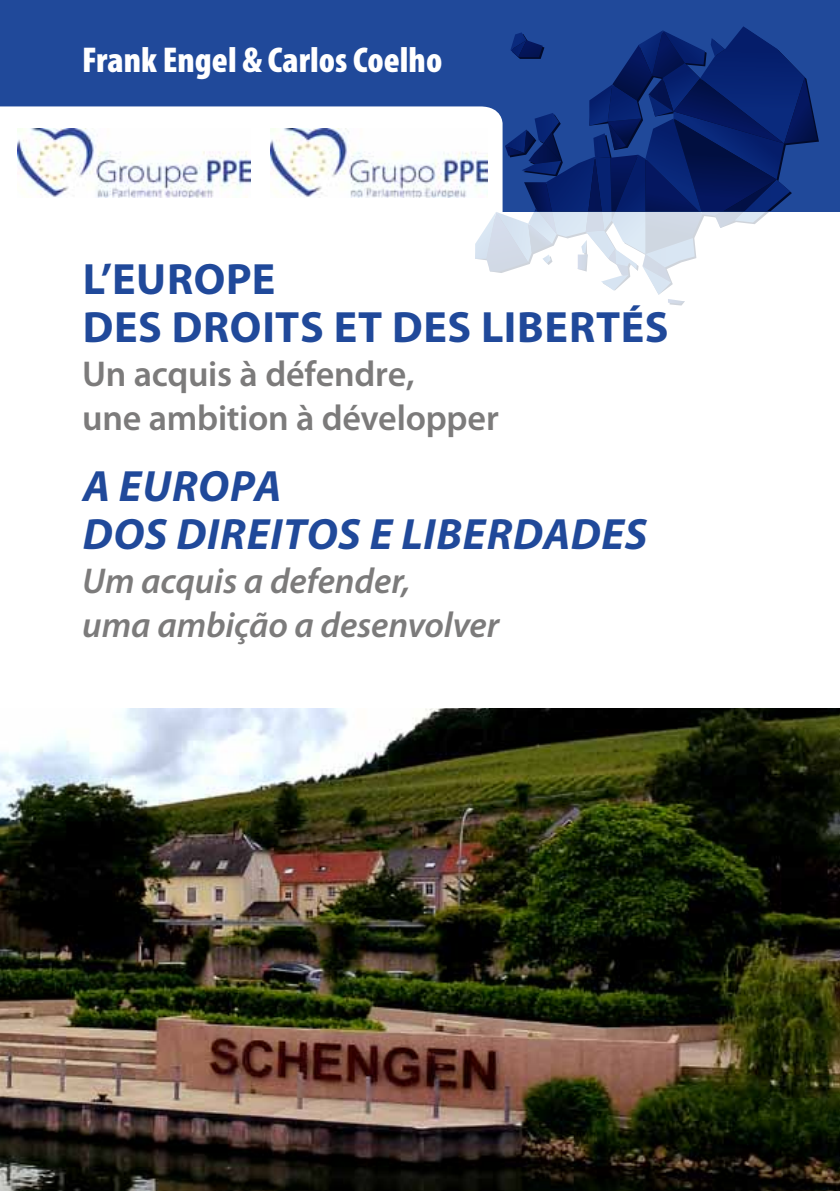
<style>
.page{position:relative;width:840px;height:1191px;background:#fff}
.page>*{position:absolute;margin:0;border:0;box-sizing:border-box;transform-origin:0 0}
.t1{font:700 44px/48px "Myriad Pro";letter-spacing:.015em;color:#20499a}
.t2{font:italic 700 44px/48px "Myriad Pro";letter-spacing:.015em;color:#20499a}
.t3{font:600 36px/44px "Myriad Pro";letter-spacing:-.01em;color:#7c7b7b}
.t4{font:italic 600 36px/44px "Myriad Pro";letter-spacing:-.005em;color:#7c7b7b}
.t5{font:900 condensed 36px "Myriad Pro";color:#fff}
</style>
<div class="page">
<div style="left:0;top:0;width:839px;height:211px;background:#20499a"></div>
<div style="left:0;top:106px;width:475px;height:105px;background:#fff"></div>
<svg style="left:475px;top:26px;width:341px;height:279px"></svg>
<img style="left:0;top:709px;width:839px;height:482px">
<img style="left:17px;top:128px;width:233px;height:69px">
<img style="left:270px;top:128px;width:217px;height:69px">
<p class="t5" style="left:82px;top:37px;width:361px">Frank Engel &amp; Carlos Coelho</p>
<p class="t1" style="left:83px;top:254px;width:587px">L’EUROPE<br>DES DROITS ET DES LIBERTÉS</p>
<p class="t3" style="left:82px;top:351px;width:418px">Un acquis à défendre,<br>une ambition à développer</p>
<p class="t2" style="left:83px;top:460px;width:566px">A EUROPA<br>DOS DIREITOS E LIBERDADES</p>
<p class="t4" style="left:82px;top:557px;width:418px">Um acquis a defender,<br>uma ambição a desenvolver</p>
</div>
